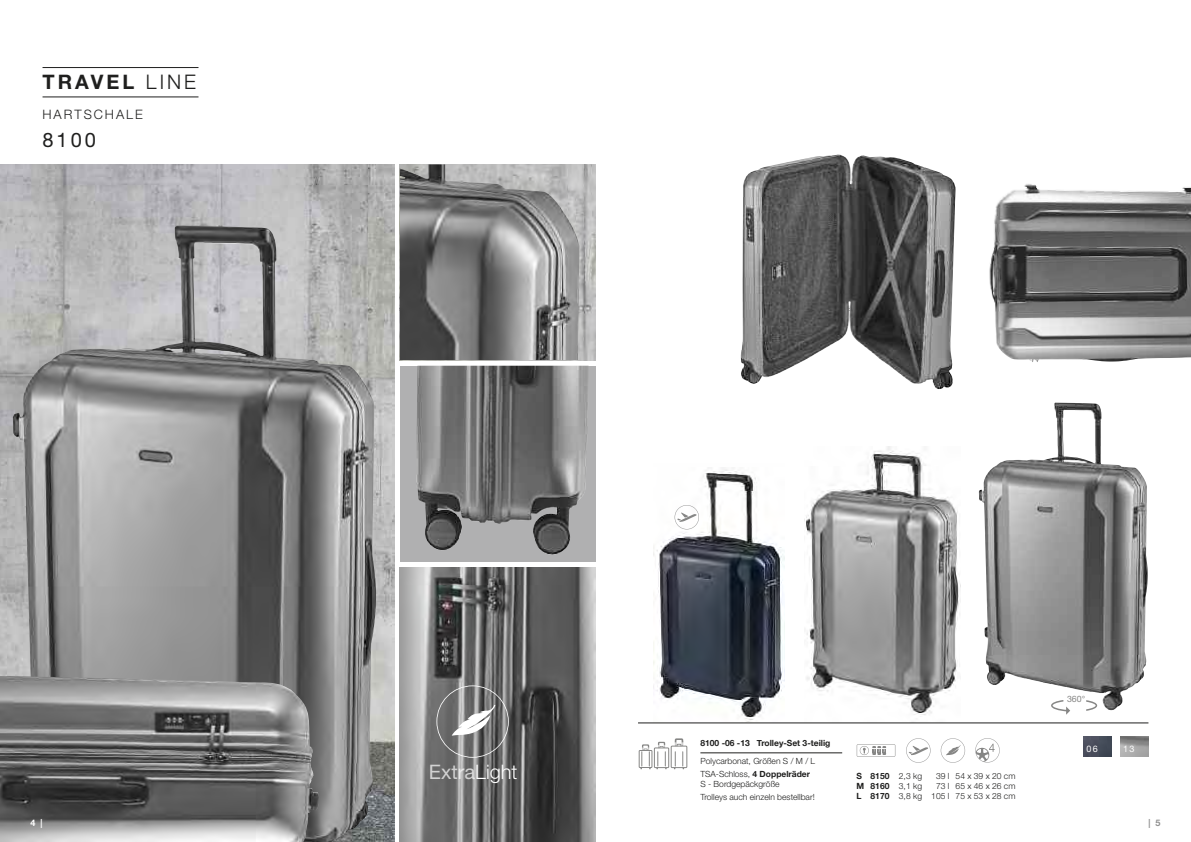
<style>
.page{position:relative;width:1191px;height:842px;background:#fff}
.page>*{position:absolute;margin:0;border:0;box-sizing:border-box;transform-origin:0 0}
.t1{font:700 20px "Helvetica Neue";letter-spacing:.15em;color:#1f1f1e}
.t2{font:20px "Helvetica Neue";color:rgb(255 255 255/.7)}
.t3{font:20px "Helvetica Neue";color:#1f1f1e}
.t4{font:300 13px "Helvetica Neue";letter-spacing:.15em;color:#1f1f1e}
.t5{font:9px "Helvetica Neue";color:#fff}
.t6{font:700 9px "Helvetica Neue";color:#8f8f8f}
.t7{font:700 9px "Helvetica Neue";color:#fff}
.t8{font:8.8px "Helvetica Neue";color:#868685}
.t9{font:300 8.5px/12.8px "Helvetica Neue";color:#1f1f1e}
.t10{font:700 8.5px "Helvetica Neue";color:#1f1f1e}
.s1{font-weight:300}
.s2{font-weight:300;color:#fff}
.s3{font-weight:700}
</style>
<div class="page">
<img style="left:0;top:164px;width:394px;height:678px">
<img style="left:13px;top:225px;width:363px;height:617px">
<img style="left:0;top:676px;width:319px;height:166px">
<img style="left:653px;top:467px;width:131px;height:256px">
<img style="left:804px;top:447px;width:157px;height:268px">
<hr style="left:700px;top:753px;width:142px;height:1px;background:#1f1f1e">
<hr style="left:638px;top:723px;width:510px;height:1px;background:#1f1f1e">
<img style="left:1083px;top:737px;width:28px;height:19px">
<img style="left:1120px;top:737px;width:28px;height:19px">
<svg style="left:856px;top:744px;width:39px;height:13px"></svg>
<svg style="left:906px;top:738px;width:24px;height:25px"></svg>
<svg style="left:940px;top:738px;width:25px;height:25px"></svg>
<svg style="left:975px;top:738px;width:24px;height:24px"></svg>
<img style="left:400px;top:567px;width:195px;height:275px">
<img style="left:579px;top:164px;width:16px;height:196px">
<img style="left:400px;top:164px;width:179px;height:196px">
<div style="left:400px;top:366px;width:195px;height:195px;background:#b0b0b1"></div>
<img style="left:416px;top:366px;width:172px;height:189px">
<hr style="left:43px;top:67px;width:155px;height:1px;background:#1f1f1e">
<hr style="left:43px;top:97px;width:155px;height:1px;background:#1f1f1e">
<img style="left:978px;top:403px;width:169px;height:307px">
<img style="left:740px;top:155px;width:215px;height:234px">
<img style="left:989px;top:184px;width:202px;height:178px">
<svg style="left:1051px;top:700px;width:19px;height:15px"></svg>
<svg style="left:1086px;top:700px;width:11px;height:11px"></svg>
<svg style="left:436px;top:685px;width:73px;height:73px;background:#858585"></svg>
<svg style="left:674px;top:505px;width:25px;height:24px"></svg>
<div style="left:639px;top:750px;width:13px;height:18px;border:1px solid #868685"></div>
<div style="left:654px;top:748px;width:15px;height:20px;border:1px solid #868685"></div>
<div style="left:671px;top:746px;width:16px;height:22px;border:1px solid #868685"></div>
<svg style="left:675px;top:738px;width:8px;height:8px"></svg>
<svg style="left:640px;top:744px;width:10px;height:25px"></svg>
<svg style="left:656px;top:742px;width:10px;height:27px"></svg>
<svg style="left:682px;top:752px;width:2px;height:17px"></svg>
<svg style="left:674px;top:752px;width:2px;height:17px"></svg>
<h1 class="t1" style="left:43px;top:75px;width:155px">TRAVEL <span class="s1">Line</span></h1>
<h2 class="t4" style="left:43px;top:110px;width:102px">HARTSCHALE</h2>
<h1 class="t3" style="left:43px;top:133px;width:55px">8100</h1>
<p class="t7" style="left:31px;top:817px;width:14px">4 |</p>
<h1 class="t2" style="left:429px;top:765px;width:90px">Extra<span class="s2">Light</span></h1>
<p class="t10" style="left:700px;top:737px;width:132px">8100 -06 -13 Trolley-Set 3-teilig</p>
<p class="t9" style="left:700px;top:755px;width:116px">Polycarbonat, Größen S / M / L<br>TSA-Schloss, <span class="s3">4 Doppelräder</span></p>
<p class="t9" style="left:700px;top:778px;width:116px">S - Bordgepäckgröße<br>Trolleys auch einzeln bestellbar!</p>
<p class="t10" style="left:856px;top:771px;width:67px">S 8150 <span class="s1">2,3 kg</span></p>
<p class="t9" style="left:936px;top:770px;width:81px">39 l 54 x 39 x 20 cm</p>
<p class="t10" style="left:856px;top:781px;width:67px">M 8160 <span class="s1">3,1 kg</span></p>
<p class="t9" style="left:856px;top:782px;width:161px;line-height:10px;text-align:right">73 l 65 x 46 x 26 cm<br><span class="s3">L 8170</span> 3,8 kg 105 l 75 x 53 x 28 cm</p>
<p class="t8" style="left:1067px;top:696px;width:20px">360°</p>
<p class="t5" style="left:1086px;top:746px;width:13px">06</p>
<p class="t5" style="left:1123px;top:746px;width:13px">13</p>
<p class="t6" style="left:1148px;top:817px;width:14px">| 5</p>
</div>
